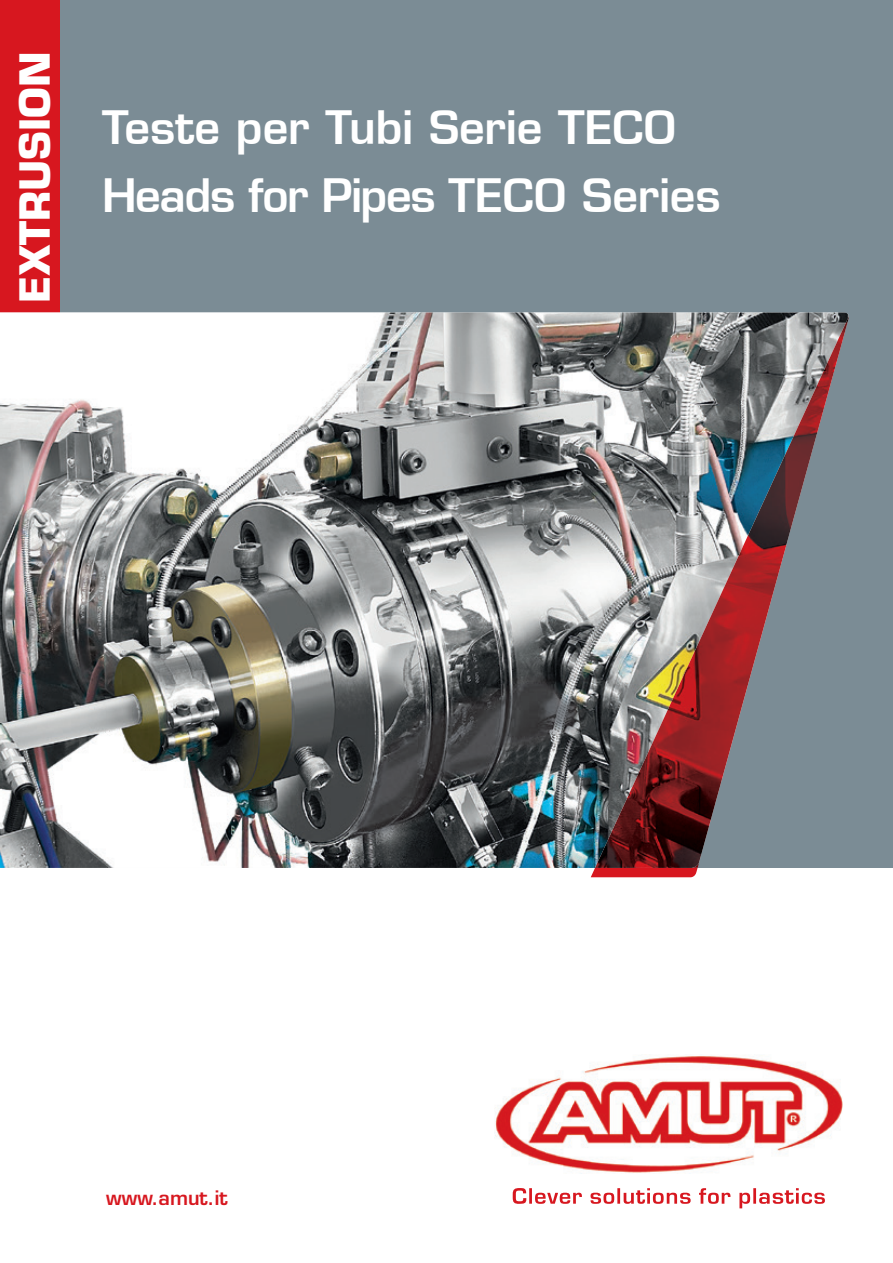
<style>
.page{position:relative;width:893px;height:1263px;background:#fff}
.page>*{position:absolute;margin:0;border:0;box-sizing:border-box;transform-origin:0 0}
.t1{font:600 45px/67.5px "Eurostile";color:#fff}
.t2{font:700 40.5px "Eurostile";color:#fff}
.t3{font:600 19.5px "Eurostile LT Std";color:#d7171f}
</style>
<div class="page">
<img style="left:495px;top:1056px;width:348px;height:118px">
<div style="left:0;top:0;width:893px;height:867px;background:#7b8c95"></div>
<div style="left:0;top:0;width:60px;height:313px;background:#d7171f"></div>
<img style="left:0;top:313px;width:849px;height:555px">
<svg style="left:591px;top:862px;width:107px;height:15px"></svg>
<img style="left:595px;top:316px;width:254px;height:552px">
<svg style="left:513px;top:1188px;width:312px;height:20px"></svg>
<p class="t2" style="left:10px;top:303px;width:252px;rotate:-90deg">EXTRUSION</p>
<p class="t1" style="left:102px;top:94px;width:620px">Teste per Tubi Serie TECO<br>Heads for Pipes TECO Series</p>
<p class="t3" style="left:106px;top:1185px;width:123px">www.amut.it</p>
</div>
